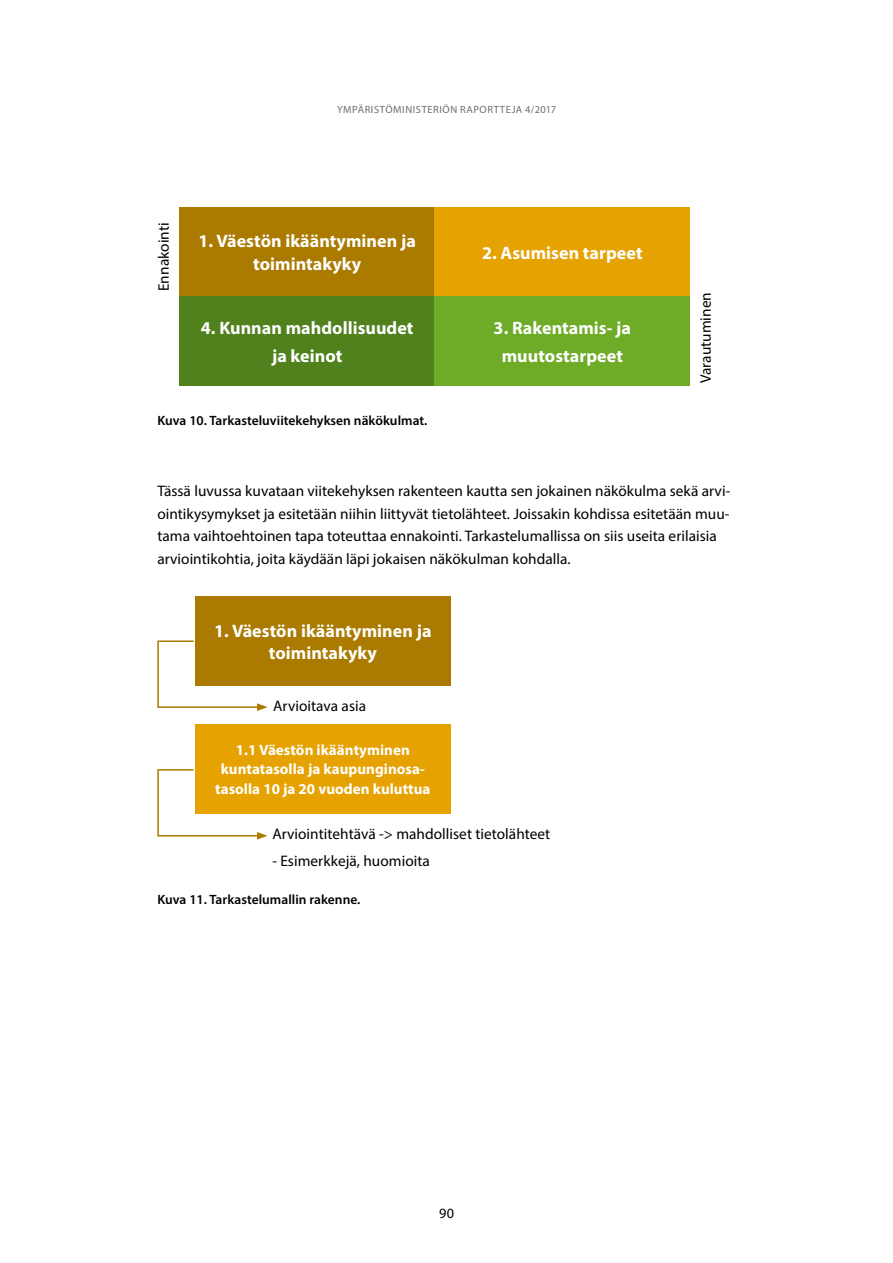
<style>
.page{position:relative;width:893px;height:1263px;background:#fff}
.page>*{position:absolute;margin:0;border:0;box-sizing:border-box;transform-origin:0 0}
.t1{font:700 18px/22.5px "Myriad Pro";letter-spacing:.005em;color:#fff;text-align:center}
._01_Leipä_seuraavat{font:15.3px/22.5px "Myriad Pro";letter-spacing:.005em;color:#000}
.t2{font:700 15px/19.5px "Myriad Pro";letter-spacing:.005em;color:#fff;text-align:center}
.t3{font:14.25px "Myriad Pro";color:#000}
.kuvateksti{font:600 13.5px "Myriad Pro";letter-spacing:.005em;color:#000}
.t4{font:10.5px "Myriad Pro";letter-spacing:.055em;color:#6e6e6e}
</style>
<div class="page">
<div style="left:180px;top:207px;width:255px;height:89px;background:#aa7b00"></div>
<div style="left:435px;top:207px;width:255px;height:89px;background:#e5a200"></div>
<div style="left:180px;top:296px;width:255px;height:90px;background:#51811d"></div>
<div style="left:435px;top:296px;width:255px;height:90px;background:#6eab27"></div>
<div style="left:195px;top:597px;width:255px;height:89px;background:#aa7b00"></div>
<div style="left:195px;top:724px;width:255px;height:89px;background:#e5a200"></div>
<svg style="left:157px;top:640px;width:111px;height:71px"></svg>
<svg style="left:157px;top:769px;width:111px;height:71px"></svg>
<p class="t4" style="left:337px;top:103px;width:220px">YMPÄRISTÖMINISTERIÖN RAPORTTEJA 4/2017</p>
<p class="_01_Leipä_seuraavat" style="left:152px;top:291px;width:70px;rotate:-90deg">Ennakointi</p>
<p class="t1" style="left:199px;top:229px;width:219px">1. Väestön ikääntyminen ja toimintakyky</p>
<p class="t1" style="left:482px;top:241px;width:162px">2. Asumisen tarpeet</p>
<p class="t1" style="left:201px;top:314px;width:214px;line-height:27.3px">4. Kunnan mahdollisuudet ja keinot</p>
<p class="t1" style="left:494px;top:314px;width:139px;line-height:27.3px">3. Rakentamis- ja muutostarpeet</p>
<p class="kuvateksti" style="left:157px;top:412px;width:272px">Kuva 10. Tarkasteluviitekehyksen näkökulmat.</p>
<p class="_01_Leipä_seuraavat" style="left:694px;top:383px;width:93px;rotate:-90deg">Varautuminen</p>
<p class="_01_Leipä_seuraavat" style="left:157px;top:480px;width:574px">Tässä luvussa kuvataan viitekehyksen rakenteen kautta sen jokainen näkökulma sekä arvi&shy;ointikysymykset ja esitetään niihin liittyvät tietolähteet. Joissakin kohdissa esitetään muu&shy;tama vaihtoehtoinen tapa toteuttaa ennakointi. Tarkastelumallissa on siis useita erilaisia arviointikohtia, joita käydään läpi jokaisen näkökulman kohdalla.</p>
<p class="t1" style="left:214px;top:619px;width:219px">1. Väestön ikääntyminen ja toimintakyky</p>
<p class="_01_Leipä_seuraavat" style="left:273px;top:694px;width:94px">Arvioitava asia</p>
<p class="t2" style="left:215px;top:740px;width:217px">1.1 Väestön ikääntyminen kuntatasolla ja kaupunginosa&shy;tasolla 10 ja 20 vuoden kuluttua</p>
<p class="_01_Leipä_seuraavat" style="left:272px;top:822px;width:279px">Arviointitehtävä -&gt; mahdolliset tietolähteet</p>
<p class="_01_Leipä_seuraavat" style="left:272px;top:849px;width:159px">- Esimerkkejä, huomioita</p>
<p class="kuvateksti" style="left:157px;top:890px;width:205px">Kuva 11. Tarkastelumallin rakenne.</p>
<p class="t3" style="left:439px;top:1204px;width:16px">90</p>
</div>
